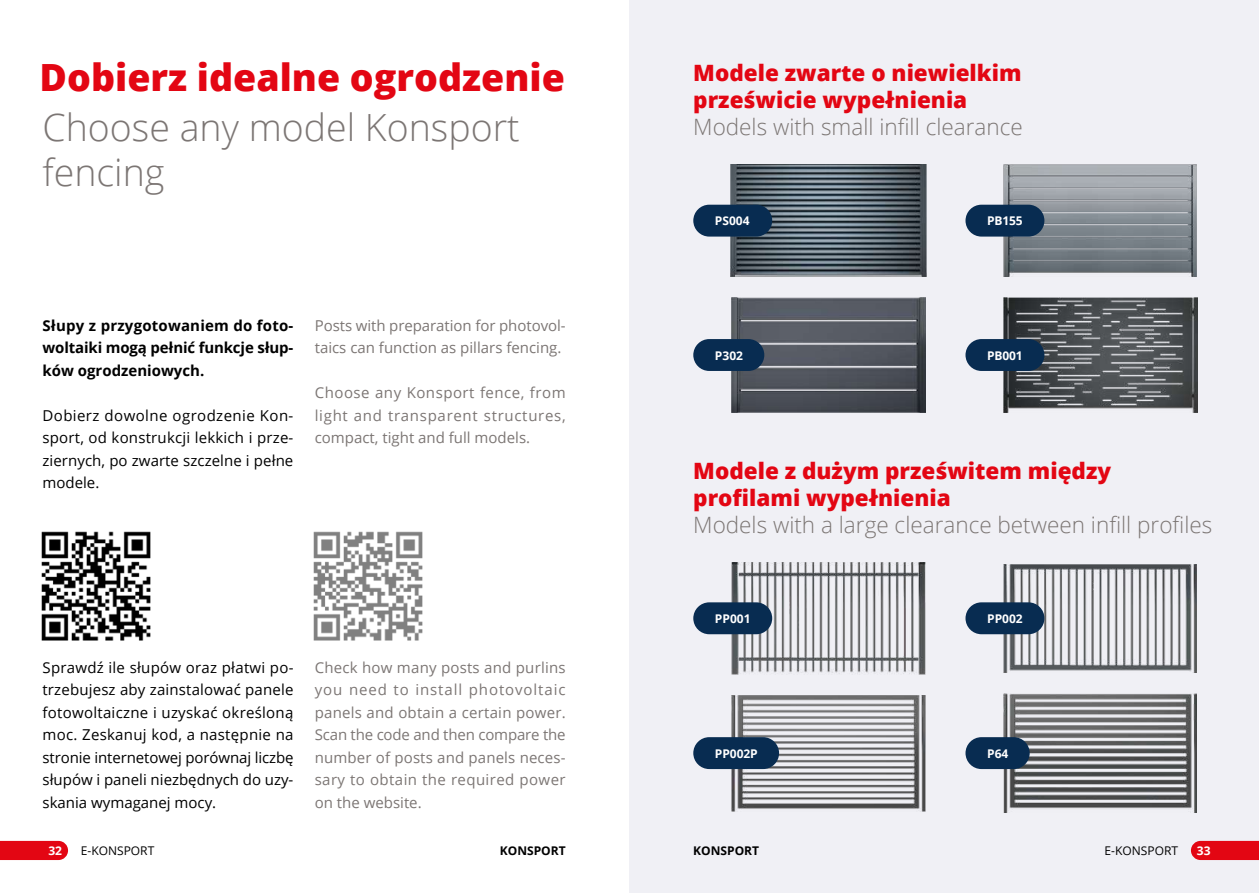
<style>
.page{position:relative;width:1259px;height:893px;background:#fff}
.page>*{position:absolute;margin:0;border:0;box-sizing:border-box;transform-origin:0 0}
.t1{font:300 37.5px/45px "Open Sans";color:#7c7674}
.t2{font:800 37.5px "Open Sans";color:#e30613}
.t3{font:800 22.5px/27px "Open Sans";color:#e30613}
.t4{font:300 22.5px "Open Sans";color:#7c7674}
.t5{font:15px/22.5px "Open Sans";color:#7c7674;text-align:justify}
.t6{font:15px/22.5px "Open Sans";color:#000;text-align:justify}
.t7{font:700 15px/22.5px "Open Sans";letter-spacing:-.01em;color:#000;text-align:justify}
.t8{font:700 12px "Open Sans";color:#fff}
.t9{font:12px "Open Sans";color:#000}
.t10{font:700 12px "Open Sans";color:#000}
</style>
<div class="page">
<div style="left:629px;top:0;width:630px;height:893px;background:#f0f0f5"></div>
<img style="left:730px;top:165px;width:196px;height:111px">
<img style="left:731px;top:298px;width:194px;height:114px">
<img style="left:731px;top:562px;width:194px;height:112px">
<img style="left:731px;top:695px;width:194px;height:116px">
<img style="left:1003px;top:165px;width:194px;height:111px">
<img style="left:1003px;top:298px;width:194px;height:114px">
<img style="left:1003px;top:564px;width:194px;height:108px">
<img style="left:1003px;top:694px;width:194px;height:118px">
<div style="left:693px;top:602px;width:79px;height:32px;background:#082c51;border-radius:16px"></div>
<div style="left:693px;top:339px;width:71px;height:32px;background:#082c51;border-radius:16px"></div>
<div style="left:693px;top:737px;width:86px;height:32px;background:#082c51;border-radius:16px"></div>
<div style="left:965px;top:602px;width:79px;height:32px;background:#082c51;border-radius:16px"></div>
<div style="left:965px;top:339px;width:79px;height:32px;background:#082c51;border-radius:16px"></div>
<div style="left:965px;top:737px;width:64px;height:32px;background:#082c51;border-radius:16px"></div>
<div style="left:965px;top:205px;width:79px;height:32px;background:#082c51;border-radius:16px"></div>
<div style="left:693px;top:205px;width:79px;height:32px;background:#082c51;border-radius:16px"></div>
<img style="left:41px;top:531px;width:110px;height:110px">
<img style="left:313px;top:531px;width:110px;height:110px">
<svg style="left:0;top:841px;width:68px;height:19px"></svg>
<svg style="left:1191px;top:841px;width:68px;height:19px"></svg>
<h1 class="t2" style="left:40px;top:49px;width:527px">Dobierz idealne ogrodzenie</h1>
<h1 class="t1" style="left:43px;top:103px;width:479px">Choose any model Konsport fencing</h1>
<p class="t7" style="left:43px;top:314px;width:252px">Słupy z przygotowaniem do foto&shy;woltaiki mogą pełnić funkcje słup&shy;ków ogrodzeniowych.</p>
<p class="t6" style="left:43px;top:404px;width:252px">Dobierz dowolne ogrodzenie Kon&shy;sport, od konstrukcji lekkich i prze&shy;ziernych, po zwarte szczelne i pełne modele.</p>
<p class="t5" style="left:315px;top:314px;width:252px">Posts with preparation for photovol&shy;taics can function as pillars fencing.</p>
<p class="t5" style="left:315px;top:381px;width:252px">Choose any Konsport fence, from light and transparent structures, compact, tight and full models.</p>
<p class="t6" style="left:43px;top:656px;width:252px">Sprawdź ile słupów oraz płatwi po&shy;trzebujesz aby zainstalować panele fotowoltaiczne i uzyskać określoną moc. Zeskanuj kod, a następnie na stronie internetowej porównaj liczbę słupów i paneli niezbędnych do uzy&shy;skania wymaganej mocy.</p>
<p class="t5" style="left:315px;top:656px;width:252px">Check how many posts and purlins you need to install photovoltaic panels and obtain a certain power.<br>Scan the code and then compare the number of posts and panels neces&shy;sary to obtain the required power on the website.</p>
<h2 class="t3" style="left:693px;top:58px;width:330px">Modele zwarte o niewielkim prześwicie wypełnienia</h2>
<h2 class="t4" style="left:693px;top:111px;width:331px">Models with small infill clearance</h2>
<p class="t8" style="left:715px;top:212px;width:36px">PS004</p>
<p class="t8" style="left:715px;top:347px;width:30px">P302</p>
<p class="t8" style="left:987px;top:212px;width:37px">PB155</p>
<p class="t8" style="left:987px;top:347px;width:37px">PB001</p>
<h2 class="t3" style="left:693px;top:456px;width:419px">Modele z dużym prześwitem między profilami wypełnienia</h2>
<h2 class="t4" style="left:693px;top:509px;width:520px">Models with a large clearance between infill profiles</h2>
<p class="t8" style="left:715px;top:610px;width:37px">PP001</p>
<p class="t8" style="left:715px;top:745px;width:44px">PP002P</p>
<p class="t8" style="left:987px;top:610px;width:37px">PP002</p>
<p class="t8" style="left:987px;top:745px;width:23px">P64</p>
<p class="t8" style="left:48px;top:842px;width:15px">32</p>
<p class="t9" style="left:81px;top:842px;width:75px">E-KONSPORT</p>
<p class="t10" style="left:500px;top:842px;width:67px">KONSPORT</p>
<p class="t10" style="left:693px;top:842px;width:67px">KONSPORT</p>
<p class="t9" style="left:1104px;top:842px;width:75px">E-KONSPORT</p>
<p class="t8" style="left:1196px;top:842px;width:15px">33</p>
</div>
